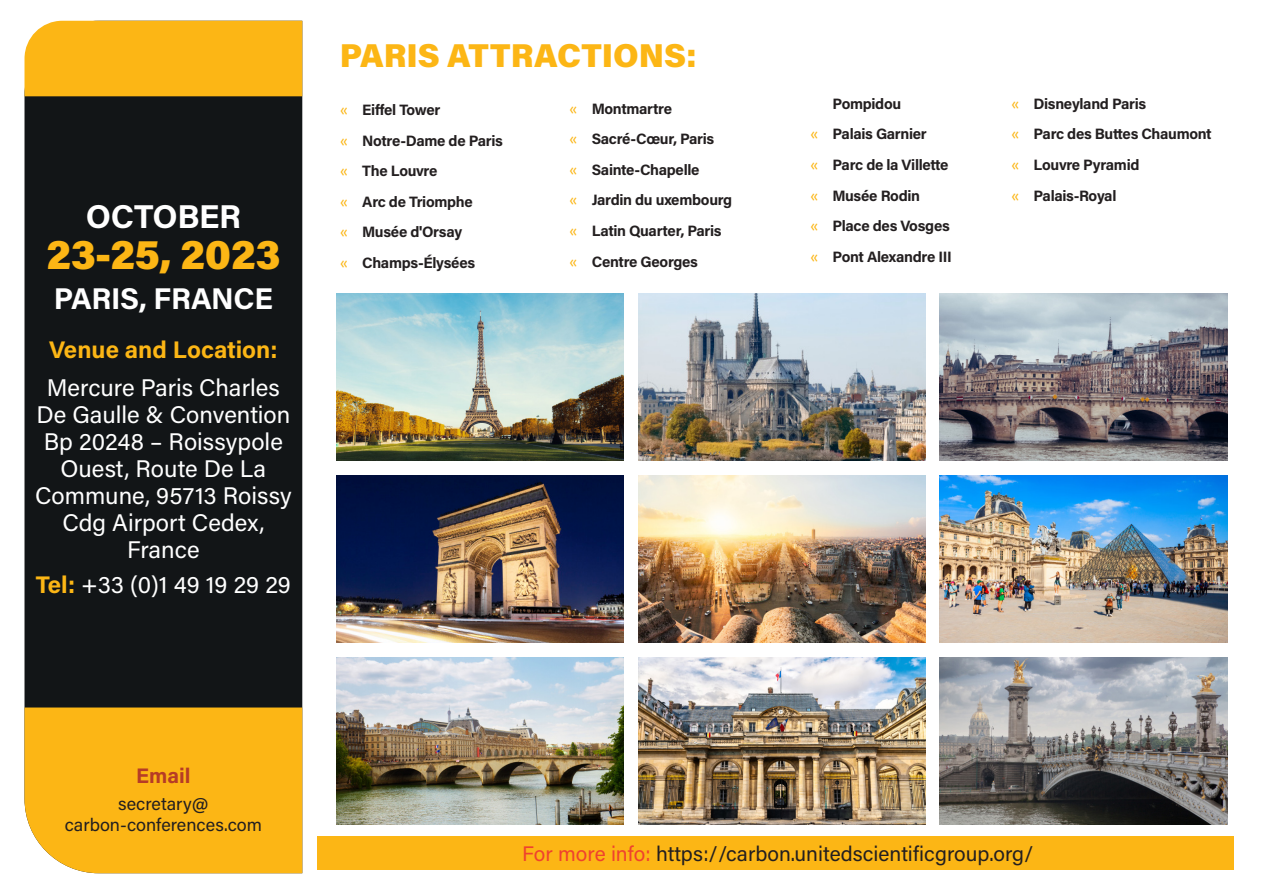
<style>
.page{position:relative;width:1263px;height:894px;background:#fff}
.page>*{position:absolute;margin:0;border:0;box-sizing:border-box;transform-origin:0 0}
.Pa1{font:900 42px "Acumin Pro";letter-spacing:-.005em;color:#fcb615}
.Pa6{font:900 33px "Acumin Pro";color:#fcb615}
.Pa1-2{font:700 33px "Acumin Pro";letter-spacing:-.01em;color:#fff}
.Pa1-3{font:700 30px "Acumin Pro";letter-spacing:-.015em;color:#fff}
.Pa1-4{font:24px/27px "Acumin Pro";color:#fff;text-align:center}
.Pa1-5{font:700 24px "Acumin Pro";color:#fcb615}
.Pa0{font:21px "Acumin Pro";color:#231f20}
.t1{font:700 21px "Acumin Pro";color:#b63c26}
.t2{font:18px/21px "Acumin Pro";color:#231f20;text-align:center}
.t3{font:700 15px "Acumin Pro";letter-spacing:-.02em;color:#231f20}
.s1{font-weight:700;color:#fcb615}
.s2{font-family:"Avenir LT Std";font-weight:400;font-size:16.5px;color:#fcb615}
.s3{color:#ef422e}
</style>
<div class="page">
<div style="left:25px;top:96px;width:277px;height:611px;background:#121517"></div>
<div style="left:25px;top:21px;width:277px;height:75px;background:#fcb615"></div>
<div style="left:25px;top:707px;width:277px;height:165px;background:#fcb615"></div>
<img style="left:336px;top:475px;width:287px;height:167px">
<img style="left:336px;top:657px;width:287px;height:167px">
<img style="left:638px;top:475px;width:287px;height:167px">
<img style="left:638px;top:657px;width:287px;height:167px">
<img style="left:336px;top:293px;width:287px;height:167px">
<img style="left:638px;top:293px;width:287px;height:167px">
<img style="left:940px;top:293px;width:287px;height:167px">
<img style="left:940px;top:475px;width:287px;height:167px">
<img style="left:940px;top:657px;width:287px;height:167px">
<div style="left:317px;top:836px;width:916px;height:33px;background:#fcb615"></div>
<p class="Pa1-2" style="left:86px;top:193px;width:156px">OCTOBER</p>
<p class="Pa1" style="left:46px;top:224px;width:236px">23-25, 2023</p>
<p class="Pa1-3" style="left:54px;top:277px;width:220px">PARIS, FRANCE</p>
<p class="Pa1-5" style="left:49px;top:332px;width:230px">Venue and Location:</p>
<p class="Pa1-4" style="left:35px;top:373px;width:258px">Mercure Paris Charles<br>De Gaulle &amp; Convention<br>Bp 20248 – Roissypole<br>Ouest, Route De La<br>Commune, 95713 Roissy<br>Cdg Airport Cedex,<br>France</p>
<p class="Pa1-4" style="left:36px;top:570px;width:257px"><span class="s1">Tel:</span> +33 (0)1 49 19 29 29</p>
<p class="Pa6" style="left:340px;top:32px;width:358px">PARIS ATTRACTIONS:</p>
<p class="t3" style="left:340px;top:99px;width:102px"><span class="s2">«</span> Eiffel Tower</p>
<p class="t3" style="left:340px;top:130px;width:165px"><span class="s2">«</span> Notre-Dame de Paris</p>
<p class="t3" style="left:340px;top:160px;width:99px"><span class="s2">«</span> The Louvre</p>
<p class="t3" style="left:340px;top:191px;width:134px"><span class="s2">«</span> Arc de Triomphe</p>
<p class="t3" style="left:340px;top:221px;width:124px"><span class="s2">«</span> Musée d'Orsay</p>
<p class="t3" style="left:340px;top:252px;width:137px"><span class="s2">«</span> Champs-Élysées</p>
<p class="t3" style="left:569px;top:98px;width:104px"><span class="s2">«</span> Montmartre</p>
<p class="t3" style="left:569px;top:128px;width:146px"><span class="s2">«</span> Sacré-Cœur, Paris</p>
<p class="t3" style="left:569px;top:159px;width:132px"><span class="s2">«</span> Sainte-Chapelle</p>
<p class="t3" style="left:569px;top:189px;width:164px"><span class="s2">«</span> Jardin du uxembourg</p>
<p class="t3" style="left:569px;top:220px;width:154px"><span class="s2">«</span> Latin Quarter, Paris</p>
<p class="t3" style="left:569px;top:251px;width:130px"><span class="s2">«</span> Centre Georges</p>
<p class="t3" style="left:832px;top:93px;width:70px">Pompidou</p>
<p class="t3" style="left:810px;top:124px;width:118px"><span class="s2">«</span> Palais Garnier</p>
<p class="t3" style="left:810px;top:154px;width:140px"><span class="s2">«</span> Parc de la Villette</p>
<p class="t3" style="left:810px;top:185px;width:111px"><span class="s2">«</span> Musée Rodin</p>
<p class="t3" style="left:810px;top:215px;width:141px"><span class="s2">«</span> Place des Vosges</p>
<p class="t3" style="left:810px;top:246px;width:143px"><span class="s2">«</span> Pont Alexandre III</p>
<p class="t3" style="left:1011px;top:93px;width:137px"><span class="s2">«</span> Disneyland Paris</p>
<p class="t3" style="left:1011px;top:124px;width:202px"><span class="s2">«</span> Parc des Buttes Chaumont</p>
<p class="t3" style="left:1011px;top:154px;width:130px"><span class="s2">«</span> Louvre Pyramid</p>
<p class="t3" style="left:1011px;top:185px;width:107px"><span class="s2">«</span> Palais-Royal</p>
<p class="t1" style="left:136px;top:760px;width:56px">Email</p>
<p class="t2" style="left:65px;top:792px;width:199px">secretary@ carbon-conferences.com</p>
<p class="Pa0" style="left:522px;top:838px;width:513px"><span class="s3">For more info:</span> https://carbon.unitedscientificgroup.org/</p>
</div>
